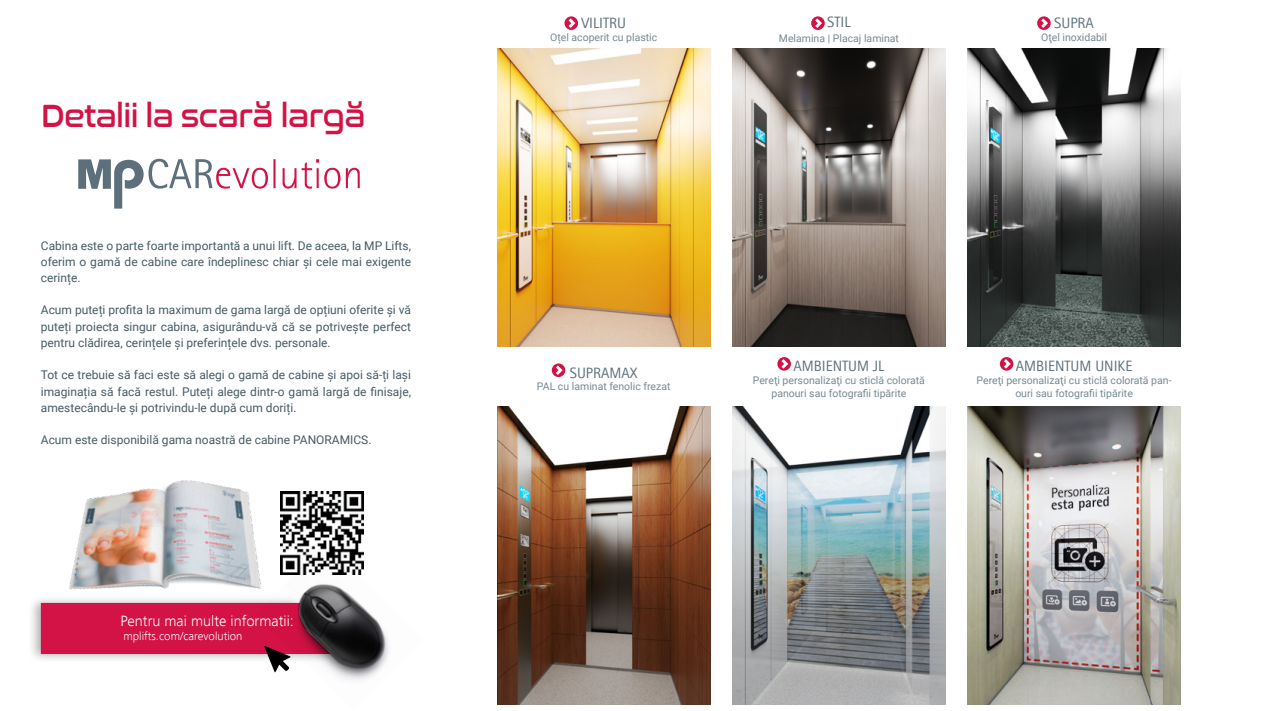
<style>
.page{position:relative;width:1263px;height:711px;background:#fff}
.page>*{position:absolute;margin:0;border:0;box-sizing:border-box;transform-origin:0 0}
.t1{font:33px "Nasalization Rg";letter-spacing:-.04em;color:#d31245}
.t2{font:300 15.3px "Frutiger Next LT";color:#fff}
.t3{font:15px "Agfa Rotis Sans Serif";color:#5d6f7a}
.t4{font:12px/16.2px "Roboto";color:#465b65;text-align:justify}
.t5{font:300 11.85px "Frutiger Next LT";color:#fff}
.t6{font:10.5px/12.6px "Roboto";color:#778993;text-align:center}
</style>
<div class="page">
<img style="left:497px;top:49px;width:213px;height:297px">
<img style="left:732px;top:49px;width:213px;height:297px">
<img style="left:967px;top:49px;width:214px;height:297px">
<img style="left:497px;top:406px;width:213px;height:298px">
<img style="left:732px;top:406px;width:213px;height:298px">
<img style="left:967px;top:406px;width:214px;height:298px">
<svg style="left:78px;top:159px;width:282px;height:49px"></svg>
<svg style="left:564px;top:16px;width:14px;height:14px"></svg>
<svg style="left:569px;top:18px;width:6px;height:10px"></svg>
<svg style="left:811px;top:16px;width:14px;height:14px"></svg>
<svg style="left:815px;top:18px;width:7px;height:10px"></svg>
<svg style="left:1037px;top:16px;width:14px;height:14px"></svg>
<svg style="left:1041px;top:18px;width:7px;height:10px"></svg>
<div style="left:552px;top:363px;width:13px;height:14px;background:#d31245;border-radius:50%"></div>
<svg style="left:556px;top:365px;width:7px;height:10px"></svg>
<svg style="left:777px;top:357px;width:14px;height:13px"></svg>
<svg style="left:781px;top:359px;width:7px;height:9px"></svg>
<div style="left:1000px;top:357px;width:13px;height:13px;background:#d31245;border-radius:50%"></div>
<svg style="left:1004px;top:359px;width:7px;height:9px"></svg>
<div style="left:27px;top:593px;width:307px;height:70px;background:#000;opacity:.3"></div>
<img style="left:43px;top:480px;width:212px;height:122px">
<svg style="left:41px;top:602px;width:214px;height:61px;background:#d73560"></svg>
<img style="left:281px;top:491px;width:83px;height:52px">
<img style="left:255px;top:543px;width:134px;height:137px">
<h1 class="t1" style="left:41px;top:86px;width:327px">Detalii la scară largă</h1>
<p class="t4" style="left:41px;top:236px;width:372px">Cabina este o parte foarte importantă a unui lift. De aceea, la MP Lifts, oferim o gamă de cabine care îndeplinesc chiar și cele mai exigente cerințe.</p>
<p class="t4" style="left:41px;top:301px;width:372px">Acum puteți profita la maximum de gama largă de opțiuni oferite și vă puteți proiecta singur cabina, asigurându-vă că se potrivește perfect pentru clădirea, cerințele și preferințele dvs. personale.</p>
<p class="t4" style="left:41px;top:366px;width:372px">Tot ce trebuie să faci este să alegi o gamă de cabine și apoi să-ți lași imaginația să facă restul. Puteți alege dintr-o gamă largă de finisaje, amestecându-le și potrivindu-le după cum doriți.</p>
<p class="t4" style="left:41px;top:431px;width:332px">Acum este disponibilă gama noastră de cabine PANORAMICS.</p>
<p class="t2" style="left:121px;top:611px;width:175px">Pentru mai multe informatii:</p>
<p class="t5" style="left:124px;top:629px;width:121px">mplifts.com/carevolution</p>
<p class="t3" style="left:581px;top:14px;width:46px">VILITRU</p>
<p class="t6" style="left:550px;top:30px;width:109px">Oțel acoperit cu plastic</p>
<p class="t3" style="left:827px;top:13px;width:25px">STIL</p>
<p class="t6" style="left:779px;top:31px;width:122px">Melamina | Placaj laminat</p>
<p class="t3" style="left:1054px;top:14px;width:41px">SUPRA</p>
<p class="t6" style="left:1041px;top:30px;width:67px">Oţel inoxidabil</p>
<p class="t3" style="left:570px;top:363px;width:69px">SUPRAMAX</p>
<p class="t6" style="left:537px;top:379px;width:135px">PAL cu laminat fenolic frezat</p>
<p class="t3" style="left:793px;top:357px;width:92px">AMBIENTUM JL</p>
<p class="t6" style="left:753px;top:373px;width:174px">Pereţi personalizaţi cu sticlă colorată panouri sau fotografii tipărite</p>
<p class="t3" style="left:1016px;top:357px;width:118px">AMBIENTUM UNIKE</p>
<p class="t6" style="left:976px;top:373px;width:196px">Pereţi personalizaţi cu sticlă colorată pan&shy;ouri sau fotografii tipărite</p>
</div>
